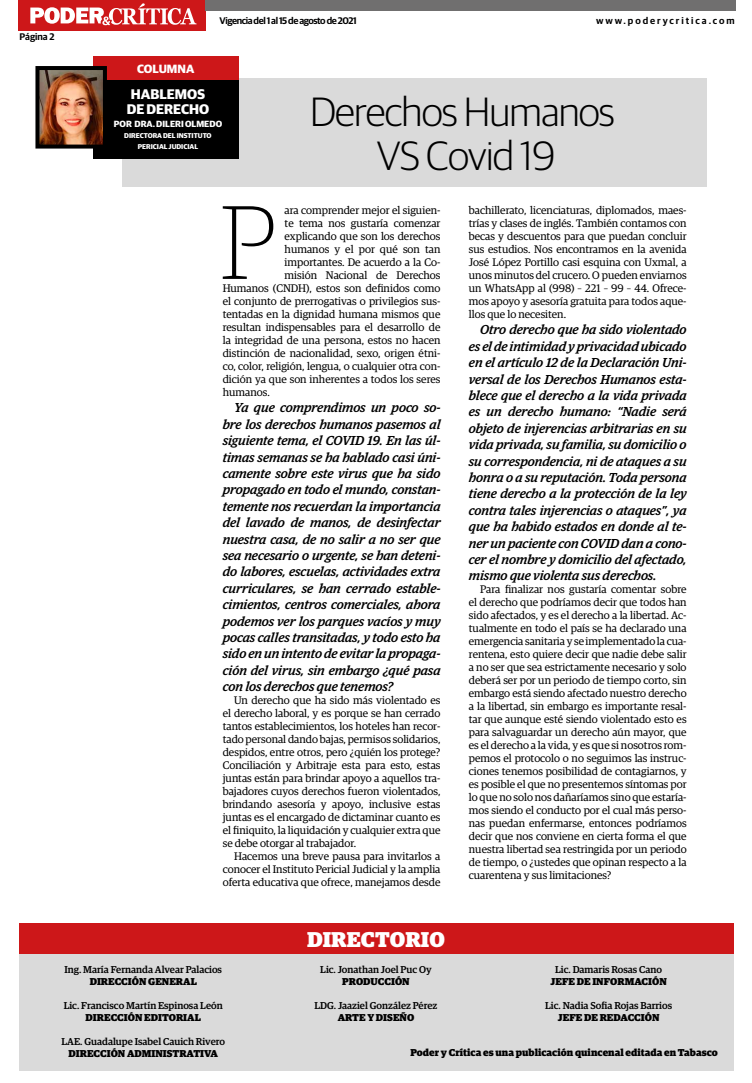
<style>
.page{position:relative;width:752px;height:1083px;background:#fff}
.page>*{position:absolute;margin:0;border:0;box-sizing:border-box;transform-origin:0 0}
.t1{font:100 104.8px "Guardian Egyp";color:#000}
.t2{font:300 41px/44px "Guardian Sans";letter-spacing:-.02em;color:#000;text-align:center}
.t3{font:900 21.5px "Guardian Egyp";color:#fff}
.t4{font:700 14px/15.1px "Guardian Sans";color:#fff}
.t5{font:italic 500 13px/16.4px "Guardian Egyp";color:#000;text-align:justify}
.t6{font:700 12px "Guardian Sans";color:#fff}
.t7{font:11px/13px "Guardian Egyp";color:#000;text-align:justify}
.t8{font:500 10px "Guardian Egyp";color:#000}
.t9{font:900 10px "Guardian Egyp";color:#000}
.t10{font:600 9.6px "Guardian Sans";letter-spacing:-.025em;color:#000}
.t11{font:600 9.6px "Guardian Sans";letter-spacing:.2em;color:#000}
.t12{font:700 9px "Guardian Sans";color:#fff}
.t13{font:700 7px/11.1px "Guardian Sans";color:#fff;text-align:center}
</style>
<div class="page">
<div style="left:122px;top:79px;width:584px;height:108px;background:#dadada"></div>
<div style="left:18px;top:0;width:187px;height:31px;background:#cd1719"></div>
<div style="left:205px;top:0;width:530px;height:11px;background:#706f6f"></div>
<svg style="left:30px;top:3px;width:166px;height:22px"></svg>
<div style="left:19px;top:947px;width:713px;height:123px;background:#dadada"></div>
<div style="left:19px;top:923px;width:713px;height:31px;background:#cd1719"></div>
<div style="left:93px;top:56px;width:145px;height:24px;background:#cd1719"></div>
<div style="left:93px;top:80px;width:145px;height:78px;background:#000"></div>
<img style="left:40px;top:71px;width:62px;height:73px">
<div style="left:35px;top:66px;width:72px;height:83px;border:4px solid #000"></div>
<p class="t10" style="left:20px;top:30px;width:36px">Página 2</p>
<p class="t10" style="left:219px;top:14px;width:139px">Vigencia del 1 al 15 de agosto de 2021</p>
<p class="t11" style="left:595px;top:14px;width:140px">www.poderycritica.com</p>
<p class="t6" style="left:137px;top:60px;width:59px">COLUMNA</p>
<p class="t4" style="left:127px;top:85px;width:84px">HABLEMOS<br>DE DERECHO</p>
<p class="t12" style="left:114px;top:117px;width:110px">POR DRA. DILERI OLMEDO</p>
<p class="t13" style="left:124px;top:130px;width:89px">DIRECTORA DEL INSTITUTO<br>PERICIAL JUDICIAL</p>
<h2 class="t2" style="left:310px;top:87px;width:306px">Derechos Humanos<br>VS Covid 19</h2>
<h1 class="t1" style="left:220px;top:176px;width:58px">P</h1>
<p class="t7" style="left:284px;top:203px;width:157px">ara comprender mejor el siguien-</p>
<p class="t7" style="left:284px;top:216px;width:157px">te tema nos gustaría comenzar</p>
<p class="t7" style="left:284px;top:229px;width:157px">explicando que son los derechos</p>
<p class="t7" style="left:284px;top:242px;width:157px">humanos y el por qué son tan</p>
<p class="t7" style="left:284px;top:255px;width:157px">importantes. De acuerdo a la Co-</p>
<p class="t7" style="left:284px;top:268px;width:157px">misión Nacional de Derechos</p>
<p class="t7" style="left:223px;top:281px;width:219px">Humanos (CNDH), estos son definidos como</p>
<p class="t7" style="left:223px;top:294px;width:219px">el conjunto de prerrogativas o privilegios sus-</p>
<p class="t7" style="left:223px;top:307px;width:219px">tentadas en la dignidad humana mismos que</p>
<p class="t7" style="left:223px;top:320px;width:219px">resultan indispensables para el desarrollo de</p>
<p class="t7" style="left:223px;top:333px;width:219px">la integridad de una persona, estos no hacen</p>
<p class="t7" style="left:223px;top:346px;width:219px">distinción de nacionalidad, sexo, origen étni-</p>
<p class="t7" style="left:223px;top:359px;width:219px">co, color, religión, lengua, o cualquier otra con-</p>
<p class="t7" style="left:223px;top:372px;width:219px">dición ya que son inherentes a todos los seres</p>
<p class="t7" style="left:223px;top:385px;width:49px">humanos.</p>
<p class="t5" style="left:223px;top:399px;width:219px;text-indent:11px">Ya que comprendimos un poco so&shy;bre los derechos humanos pasemos al siguiente tema, el COVID 19. En las úl&shy;timas semanas se ha hablado casi úni&shy;camente sobre este virus que ha sido propagado en todo el mundo, constan&shy;temente nos recuerdan la importancia del lavado de manos, de desinfectar nuestra casa, de no salir a no ser que sea necesario o urgente, se han deteni&shy;do labores, escuelas, actividades extra curriculares, se han cerrado estable&shy;cimientos, centros comerciales, ahora podemos ver los parques vacíos y muy pocas calles transitadas, y todo esto ha sido en un intento de evitar la propaga&shy;ción del virus, sin embargo ¿qué pasa con los derechos que tenemos?</p>
<p class="t7" style="left:223px;top:693px;width:219px;text-indent:11px">Un derecho que ha sido más violentado es el derecho laboral, y es porque se han cerrado tantos establecimientos, los hoteles han recor&shy;tado personal dando bajas, permisos solidarios, despidos, entre otros, pero ¿quién los protege?<br>Conciliación y Arbitraje esta para esto, estas juntas están para brindar apoyo a aquellos tra&shy;bajadores cuyos derechos fueron violentados, brindando asesoría y apoyo, inclusive estas juntas es el encargado de dictaminar cuanto es el finiquito, la liquidación y cualquier extra que se debe otorgar al trabajador.</p>
<p class="t7" style="left:223px;top:849px;width:219px;text-indent:11px">Hacemos una breve pausa para invitarlos a conocer el Instituto Pericial Judicial y la amplia oferta educativa que ofrece, manejamos desde</p>
<h3 class="t3" style="left:307px;top:922px;width:139px">DIRECTORIO</h3>
<p class="t7" style="left:468px;top:203px;width:219px">bachillerato, licenciaturas, diplomados, maes&shy;trías y clases de inglés. También contamos con becas y descuentos para que puedan concluir sus estudios. Nos encontramos en la avenida José López Portillo casi esquina con Uxmal, a unos minutos del crucero. O pueden enviarnos un WhatsApp al (998) – 221 – 99 – 44. Ofrece&shy;mos apoyo y asesoría gratuita para todos aque&shy;llos que lo necesiten.</p>
<p class="t5" style="left:468px;top:321px;width:219px;text-indent:11px">Otro derecho que ha sido violentado es el de intimidad y privacidad ubicado en el artículo 12 de la Declaración Uni&shy;versal de los Derechos Humanos esta&shy;blece que el derecho a la vida privada es un derecho humano: “Nadie será objeto de injerencias arbitrarias en su vida privada, su familia, su domicilio o su correspondencia, ni de ataques a su honra o a su reputación. Toda persona tiene derecho a la protección de la ley contra tales injerencias o ataques”, ya que ha habido estados en donde al te&shy;ner un paciente con COVID dan a cono&shy;cer el nombre y domicilio del afectado, mismo que violenta sus derechos.</p>
<p class="t7" style="left:468px;top:582px;width:219px;text-indent:11px">Para finalizar nos gustaría comentar sobre el derecho que podríamos decir que todos han sido afectados, y es el derecho a la libertad. Ac&shy;tualmente en todo el país se ha declarado una emergencia sanitaria y se implementado la cua&shy;rentena, esto quiere decir que nadie debe salir a no ser que sea estrictamente necesario y solo deberá ser por un periodo de tiempo corto, sin embargo está siendo afectado nuestro derecho a la libertad, sin embargo es importante resal&shy;tar que aunque esté siendo violentado esto es para salvaguardar un derecho aún mayor, que es el derecho a la vida, y es que si nosotros rom&shy;pemos el protocolo o no seguimos las instruc&shy;ciones tenemos posibilidad de contagiarnos, y es posible el que no presentemos síntomas por lo que no solo nos dañaríamos sino que estaría&shy;mos siendo el conducto por el cual más perso&shy;nas puedan enfermarse, entonces podríamos decir que nos conviene en cierta forma el que nuestra libertad sea restringida por un periodo de tiempo, o ¿ustedes que opinan respecto a la cuarentena y sus limitaciones?</p>
<p class="t8" style="left:64px;top:962px;width:159px">Ing. María Fernanda Alvear Palacios</p>
<p class="t9" style="left:90px;top:974px;width:109px">DIRECCIÓN GENERAL</p>
<p class="t8" style="left:64px;top:998px;width:161px">Lic. Francisco Martín Espinosa León</p>
<p class="t9" style="left:86px;top:1010px;width:117px">DIRECCIÓN EDITORIAL</p>
<p class="t8" style="left:61px;top:1034px;width:165px">LAE. Guadalupe Isabel Cauich Rivero</p>
<p class="t9" style="left:68px;top:1046px;width:151px">DIRECCIÓN ADMINISTRATIVA</p>
<p class="t8" style="left:320px;top:962px;width:113px">Lic. Jonathan Joel Puc Oy</p>
<p class="t9" style="left:342px;top:974px;width:69px">PRODUCCIÓN</p>
<p class="t8" style="left:314px;top:998px;width:124px">LDG. Jaaziel González Pérez</p>
<p class="t9" style="left:337px;top:1010px;width:78px">ARTE Y DISEÑO</p>
<p class="t8" style="left:555px;top:962px;width:108px">Lic. Damaris Rosas Cano</p>
<p class="t9" style="left:550px;top:974px;width:118px">JEFE DE INFORMACIÓN</p>
<p class="t8" style="left:545px;top:998px;width:128px">Lic. Nadia Sofia Rojas Barrios</p>
<p class="t9" style="left:557px;top:1010px;width:103px">JEFE DE REDACCIÓN</p>
<p class="t9" style="left:410px;top:1045px;width:309px">Poder y Crítica es una publicación quincenal editada en Tabasco</p>
</div>
